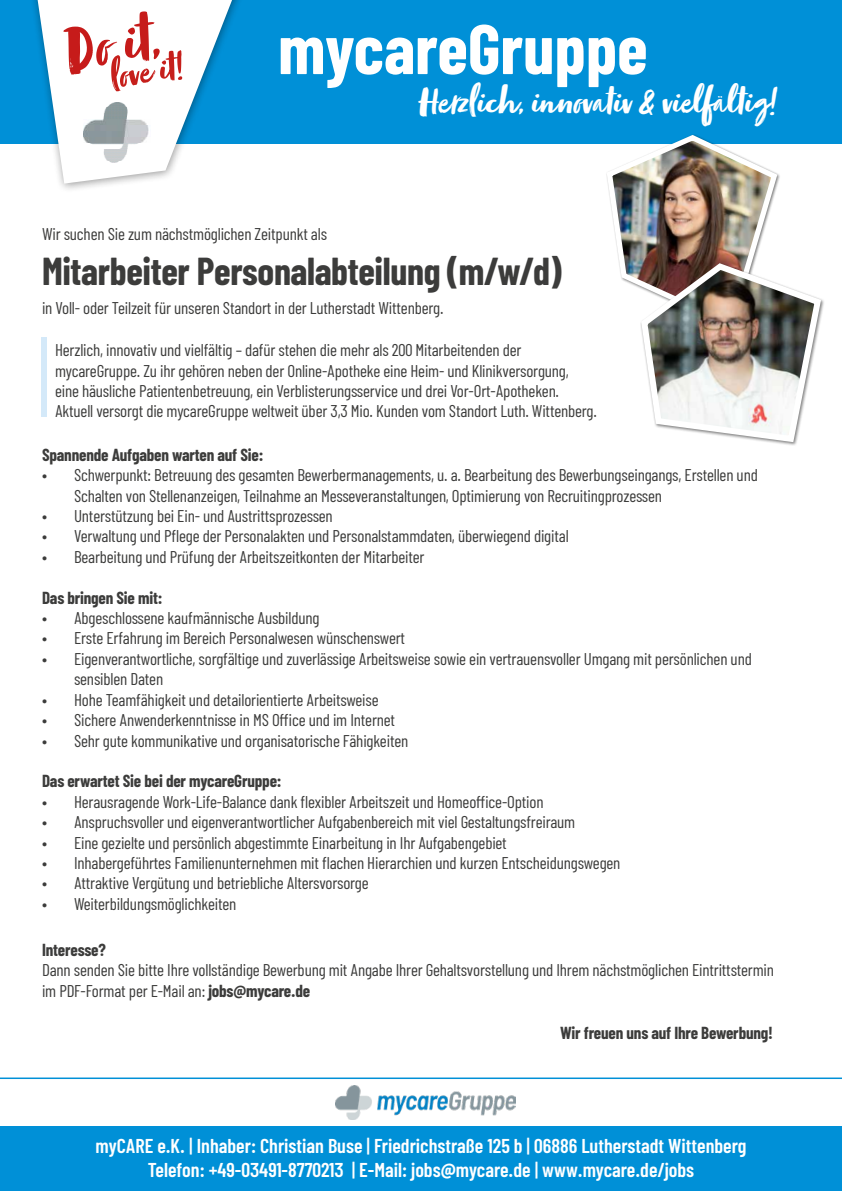
<style>
.page{position:relative;width:842px;height:1191px;background:#fff}
.page>*{position:absolute;margin:0;border:0;box-sizing:border-box;transform-origin:0 0}
.t1{font:700 70px "Barlow Condensed";color:#fff}
.t2{font:40px "Zooja";color:#fff}
.t3{font:700 38px "Barlow Condensed";letter-spacing:-.01em;color:#3c3c3b}
.t4{font:600 20px/24px "Barlow Condensed";color:#fff;text-align:center}
.t5{font:17px/20.4px "Barlow Condensed";letter-spacing:-.01em;color:#3c3c3b}
.t6{font:700 17px "Barlow Condensed";letter-spacing:-.01em;color:#3c3c3b}
.s1{font-weight:700}
.s2{font-family:"Barlow";font-weight:500}
</style>
<div class="page">
<div style="left:0;top:0;width:842px;height:144px;background:#0090d7"></div>
<div style="left:29px;top:0;width:216px;height:194px;background:#000;opacity:.4"></div>
<svg style="left:38px;top:0;width:194px;height:184px"></svg>
<img style="left:606px;top:134px;width:218px;height:311px">
<div style="left:0;top:1126px;width:842px;height:65px;background:#0090d7"></div>
<hr style="left:0;top:1077px;width:842px;height:2px;background:#0090d7">
<img style="left:83px;top:102px;width:67px;height:60px">
<img style="left:336px;top:1085px;width:180px;height:34px">
<div style="left:41px;top:337px;width:6px;height:79px;background:#d4e9f9"></div>
<h1 class="t1" style="left:278px;top:5px;width:371px">mycareGruppe</h1>
<h2 class="t2" style="left:418px;top:81px;width:360px">Herzlich, innovativ &amp; vielfältig!</h2>
<p class="t5" style="left:42px;top:223px;width:287px">Wir suchen Sie zum nächstmöglichen Zeitpunkt als</p>
<h3 class="t3" style="left:42px;top:248px;width:521px">Mitarbeiter Personalabteilung (m/w/d)</h3>
<p class="t5" style="left:42px;top:297px;width:403px">in Voll- oder Teilzeit für unseren Standort in der Lutherstadt Wittenberg.</p>
<p class="t5" style="left:55px;top:339px;width:543px">Herzlich, innovativ und vielfältig – dafür stehen die mehr als 200 Mitarbeitenden der mycareGruppe. Zu ihr gehören neben der Online-Apotheke eine Heim- und Klinikversorgung, eine häusliche Patientenbetreuung, ein Verblisterungsservice und drei Vor-Ort-Apotheken.<br>Aktuell versorgt die mycareGruppe weltweit über 3,3 Mio. Kunden vom Standort Luth. Wittenberg.</p>
<p class="t6" style="left:42px;top:444px;width:223px">Spannende Aufgaben warten auf Sie:</p>
<p class="t5" style="left:74px;top:464px;width:685px;text-indent:-32px">• Schwerpunkt: Betreuung des gesamten Bewerbermanagements, u. a. Bearbeitung des Bewerbungseingangs, Erstellen und<br>Schalten von Stellenanzeigen, Teilnahme an Messeveranstaltungen, Optimierung von Recruitingprozessen</p>
<p class="t5" style="left:42px;top:505px;width:292px">• Unterstützung bei Ein- und Austrittsprozessen</p>
<p class="t5" style="left:42px;top:525px;width:528px">• Verwaltung und Pflege der Personalakten und Personalstammdaten, überwiegend digital</p>
<p class="t5" style="left:42px;top:546px;width:384px">• Bearbeitung und Prüfung der Arbeitszeitkonten der Mitarbeiter</p>
<p class="t6" style="left:42px;top:587px;width:122px">Das bringen Sie mit:</p>
<p class="t5" style="left:42px;top:607px;width:279px">• Abgeschlossene kaufmännische Ausbildung</p>
<p class="t5" style="left:42px;top:627px;width:365px">• Erste Erfahrung im Bereich Personalwesen wünschenswert</p>
<p class="t5" style="left:74px;top:648px;width:679px;text-indent:-32px">• Eigenverantwortliche, sorgfältige und zuverlässige Arbeitsweise sowie ein vertrauensvoller Umgang mit persönlichen und sensiblen Daten</p>
<p class="t5" style="left:42px;top:689px;width:338px">• Hohe Teamfähigkeit und detailorientierte Arbeitsweise</p>
<p class="t5" style="left:42px;top:709px;width:355px">• Sichere Anwenderkenntnisse in MS Office und im Internet</p>
<p class="t5" style="left:42px;top:729px;width:368px">• Sehr gute kommunikative und organisatorische Fähigkeiten</p>
<p class="t6" style="left:42px;top:770px;width:241px">Das erwartet Sie bei der mycareGruppe:</p>
<p class="t5" style="left:42px;top:791px;width:503px">• Herausragende Work-Life-Balance dank flexibler Arbeitszeit und Homeoffice-Option</p>
<p class="t5" style="left:42px;top:811px;width:535px">• Anspruchsvoller und eigenverantwortlicher Aufgabenbereich mit viel Gestaltungsfreiraum</p>
<p class="t5" style="left:42px;top:831px;width:466px">• Eine gezielte und persönlich abgestimmte Einarbeitung in Ihr Aufgabengebiet</p>
<p class="t5" style="left:42px;top:852px;width:580px">• Inhabergeführtes Familienunternehmen mit flachen Hierarchien und kurzen Entscheidungswegen</p>
<p class="t5" style="left:42px;top:872px;width:328px">• Attraktive Vergütung und betriebliche Altersvorsorge</p>
<p class="t5" style="left:42px;top:893px;width:196px">• Weiterbildungsmöglichkeiten</p>
<p class="t6" style="left:42px;top:939px;width:65px">Interesse?</p>
<p class="t5" style="left:42px;top:959px;width:733px">Dann senden Sie bitte Ihre vollständige Bewerbung mit Angabe Ihrer Gehaltsvorstellung und Ihrem nächstmöglichen Eintrittstermin im PDF-Format per E-Mail an: <span class="s1">jobs@mycare.de</span></p>
<p class="t6" style="left:560px;top:1022px;width:215px">Wir freuen uns auf Ihre Bewerbung!</p>
<p class="t4" style="left:96px;top:1133px;width:652px">myCARE e.K. <span class="s2">|</span> Inhaber: Christian Buse <span class="s2">|</span> Friedrichstraße 125 b <span class="s2">|</span> 06886 Lutherstadt Wittenberg<br>Telefon: +49-03491-8770213 <span class="s2">|</span> E-Mail: jobs<span class="s1">@</span>mycare.de <span class="s2">|</span> www.mycare.de/jobs</p>
</div>
